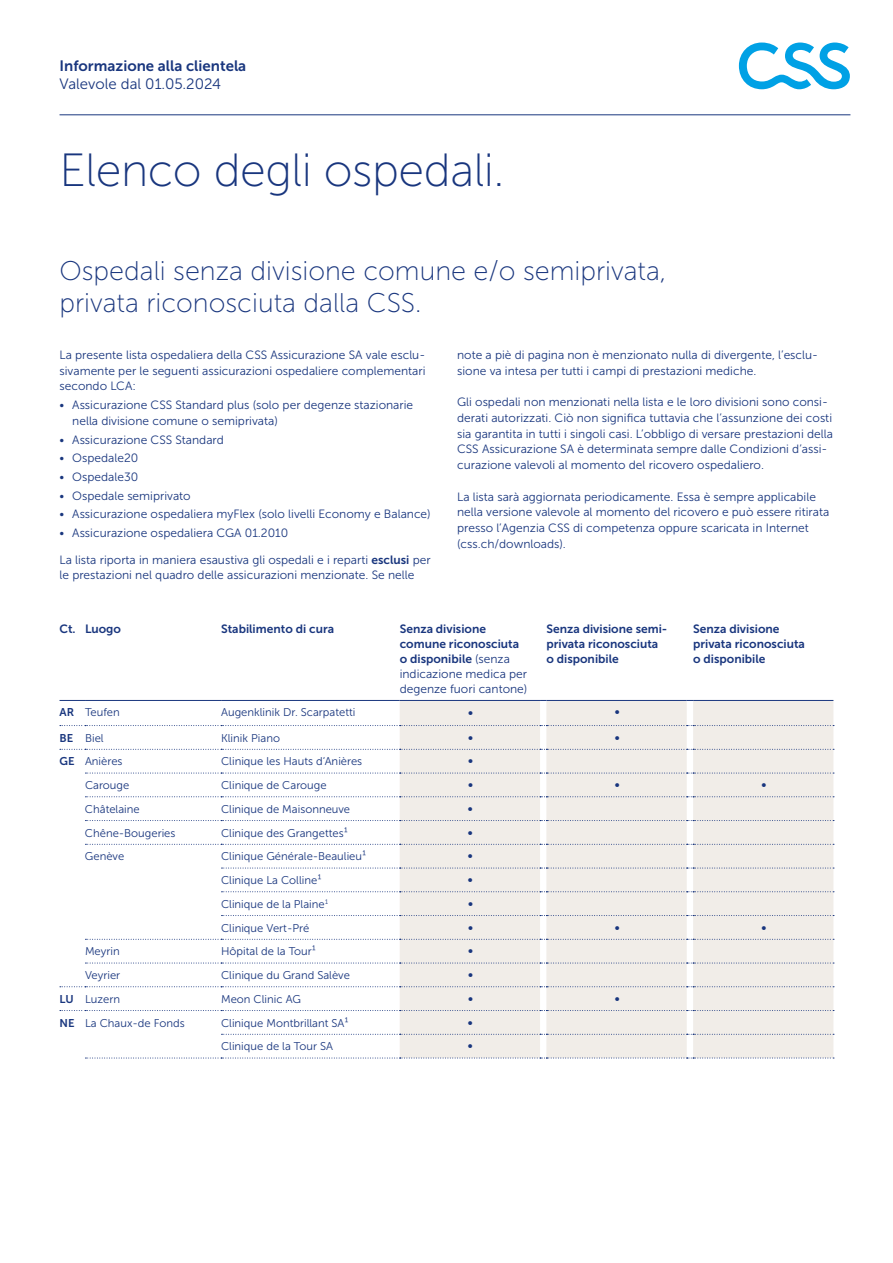
<style>
.page{position:relative;width:893px;height:1263px;background:#fff}
.page>*{position:absolute;margin:0;border:0;box-sizing:border-box;transform-origin:0 0}
.t1{font:46.5px "Museo Sans 100";letter-spacing:-.01em;color:#19367e}
.t2{font:27px/31.5px "Museo Sans 100";color:#19367e}
.t3{font:15px "Museo Sans 700";color:#19367e}
.t4{font:15px "Museo Sans 300";color:#19367e}
.t5{font:12px/15.8px "Museo Sans 300";color:#19367e}
.t6{font:12px/15px "Museo Sans 700";color:#19367e}
.t7{font:11.25px "Museo Sans 300";color:#19367e}
.s1{font-family:"Museo Sans 700"}
.s2{font-family:"Museo Sans 300"}
</style>
<div class="page">
<svg style="left:739px;top:43px;width:111px;height:46px"></svg>
<hr style="left:60px;top:114px;width:790px;height:1px;background:#19367e">
<div style="left:400px;top:701px;width:433px;height:357px;background:#f1ede8"></div>
<svg style="left:60px;top:700px;width:25px;height:1px"></svg>
<hr style="left:85px;top:700px;width:136px;height:1px;background:#19367e">
<hr style="left:221px;top:700px;width:179px;height:1px;background:#19367e">
<hr style="left:400px;top:700px;width:140px;height:1px;background:#19367e">
<hr style="left:546px;top:700px;width:141px;height:1px;background:#19367e">
<hr style="left:693px;top:700px;width:140px;height:1px;background:#19367e">
<svg style="left:85px;top:796px;width:749px;height:1px"></svg>
<svg style="left:85px;top:820px;width:749px;height:1px"></svg>
<svg style="left:221px;top:868px;width:613px;height:1px"></svg>
<svg style="left:221px;top:891px;width:613px;height:1px"></svg>
<svg style="left:221px;top:915px;width:613px;height:1px"></svg>
<svg style="left:85px;top:963px;width:749px;height:1px"></svg>
<svg style="left:221px;top:1034px;width:613px;height:1px"></svg>
<svg style="left:85px;top:773px;width:749px;height:1px"></svg>
<svg style="left:60px;top:725px;width:774px;height:1px"></svg>
<svg style="left:60px;top:749px;width:774px;height:1px"></svg>
<svg style="left:60px;top:986px;width:774px;height:1px"></svg>
<svg style="left:85px;top:844px;width:749px;height:1px"></svg>
<svg style="left:85px;top:939px;width:749px;height:1px"></svg>
<svg style="left:60px;top:1010px;width:774px;height:1px"></svg>
<svg style="left:85px;top:1058px;width:749px;height:1px"></svg>
<p class="t3" style="left:60px;top:57px;width:188px">Informazione alla clientela</p>
<p class="t4" style="left:60px;top:76px;width:163px">Valevole dal 01.05.2024</p>
<h1 class="t1" style="left:60px;top:145px;width:447px">Elenco degli ospedali.</h1>
<h2 class="t2" style="left:60px;top:255px;width:608px">Ospedali senza divisione comune e/o semiprivata, privata riconosciuta dalla CSS.</h2>
<p class="t5" style="left:60px;top:347px;width:367px;text-align:justify">La presente lista ospedaliera della CSS Assicurazione SA vale esclu&shy;sivamente per le seguenti assicurazioni ospedaliere complementari secondo LCA:</p>
<p class="t5" style="left:72px;top:397px;width:342px;text-indent:-13px">• Assicurazione CSS Standard plus (solo per degenze stazionarie nella divisione comune o semiprivata)</p>
<p class="t5" style="left:60px;top:432px;width:166px">• Assicurazione CSS Standard</p>
<p class="t5" style="left:60px;top:450px;width:80px">• Ospedale20</p>
<p class="t5" style="left:60px;top:469px;width:80px">• Ospedale30</p>
<p class="t5" style="left:60px;top:488px;width:133px">• Ospedale semiprivato</p>
<p class="t5" style="left:60px;top:506px;width:373px">• Assicurazione ospedaliera myFlex (solo livelli Economy e Balance)</p>
<p class="t5" style="left:60px;top:525px;width:230px">• Assicurazione ospedaliera CGA 01.2010</p>
<p class="t5" style="left:60px;top:552px;width:373px">La lista riporta in maniera esaustiva gli ospedali e i reparti <span class="s1">esclusi</span> per le prestazioni nel quadro delle assicurazioni menzionate. Se nelle</p>
<p class="t5" style="left:457px;top:347px;width:362px">note a piè di pagina non è menzionato nulla di divergente, l’esclu&shy;sione va intesa per tutti i campi di prestazioni mediche.</p>
<p class="t5" style="left:457px;top:394px;width:377px">Gli ospedali non menzionati nella lista e le loro divisioni sono consi&shy;derati autorizzati. Ciò non significa tuttavia che l’assunzione dei costi sia garantita in tutti i singoli casi. L’obbligo di versare prestazioni della CSS Assicurazione SA è determinata sempre dalle Condizioni d’assi&shy;curazione valevoli al momento del ricovero ospedaliero.</p>
<p class="t5" style="left:457px;top:489px;width:374px">La lista sarà aggiornata periodicamente. Essa è sempre applicabile nella versione valevole al momento del ricovero e può essere ritirata presso l’Agenzia CSS di competenza oppure scaricata in Internet (css.ch/downloads).</p>
<p class="t6" style="left:60px;top:621px;width:63px">Ct. Luogo</p>
<p class="t6" style="left:221px;top:621px;width:115px">Stabilimento di cura</p>
<p class="t6" style="left:400px;top:621px;width:121px">Senza divisione comune riconosciuta o disponibile <span class="s2">(senza</span></p>
<p class="t5" style="left:400px;top:666px;width:129px;line-height:15px">indicazione medica per degenze fuori cantone)</p>
<p class="t6" style="left:546px;top:621px;width:122px">Senza divisione semi&shy;privata riconosciuta o disponibile</p>
<p class="t6" style="left:693px;top:621px;width:113px">Senza divisione privata riconosciuta o disponibile</p>
<p class="t7" style="left:60px;top:706px;width:62px"><span class="s1">AR</span> Teufen</p>
<p class="t7" style="left:221px;top:706px;width:136px">Augenklinik Dr. Scarpatetti</p>
<p class="t7" style="left:468px;top:707px;width:7px">∞</p>
<p class="t7" style="left:614px;top:706px;width:7px">∞</p>
<p class="t7" style="left:60px;top:732px;width:46px"><span class="s1">BE</span> Biel</p>
<p class="t7" style="left:221px;top:732px;width:60px">Klinik Piano</p>
<p class="t7" style="left:468px;top:732px;width:7px">∞</p>
<p class="t7" style="left:614px;top:732px;width:7px">∞</p>
<p class="t7" style="left:60px;top:755px;width:65px"><span class="s1">GE</span> Anières</p>
<p class="t7" style="left:221px;top:755px;width:143px">Clinique les Hauts d‘Anières</p>
<p class="t7" style="left:468px;top:755px;width:7px">∞</p>
<p class="t7" style="left:85px;top:779px;width:46px">Carouge</p>
<p class="t7" style="left:221px;top:779px;width:107px">Clinique de Carouge</p>
<p class="t7" style="left:468px;top:779px;width:7px">∞</p>
<p class="t7" style="left:614px;top:779px;width:7px">∞</p>
<p class="t7" style="left:761px;top:779px;width:7px">∞</p>
<p class="t7" style="left:85px;top:803px;width:56px">Châtelaine</p>
<p class="t7" style="left:221px;top:803px;width:131px">Clinique de Maisonneuve</p>
<p class="t7" style="left:468px;top:803px;width:7px">∞</p>
<p class="t7" style="left:85px;top:827px;width:92px">Chêne-Bougeries</p>
<p class="t7" style="left:221px;top:827px;width:129px">Clinique des Grangettes1</p>
<p class="t7" style="left:468px;top:827px;width:7px">∞</p>
<p class="t7" style="left:85px;top:850px;width:41px">Genève</p>
<p class="t7" style="left:221px;top:850px;width:147px">Clinique Générale-Beaulieu1</p>
<p class="t7" style="left:468px;top:850px;width:7px">∞</p>
<p class="t7" style="left:221px;top:874px;width:102px">Clinique La Colline1</p>
<p class="t7" style="left:468px;top:874px;width:7px">∞</p>
<p class="t7" style="left:221px;top:898px;width:109px">Clinique de la Plaine<sup>1</sup></p>
<p class="t7" style="left:468px;top:898px;width:7px">∞</p>
<p class="t7" style="left:221px;top:922px;width:90px">Clinique Vert-Pré</p>
<p class="t7" style="left:468px;top:922px;width:7px">∞</p>
<p class="t7" style="left:614px;top:922px;width:7px">∞</p>
<p class="t7" style="left:761px;top:922px;width:7px">∞</p>
<p class="t7" style="left:85px;top:945px;width:36px">Meyrin</p>
<p class="t7" style="left:221px;top:945px;width:97px">Hôpital de la Tour1</p>
<p class="t7" style="left:468px;top:945px;width:7px">∞</p>
<p class="t7" style="left:85px;top:969px;width:37px">Veyrier</p>
<p class="t7" style="left:221px;top:969px;width:130px">Clinique du Grand Salève</p>
<p class="t7" style="left:468px;top:969px;width:7px">∞</p>
<p class="t7" style="left:59px;top:993px;width:62px"><span class="s1">LU</span> Luzern</p>
<p class="t7" style="left:221px;top:993px;width:81px">Meon Clinic AG</p>
<p class="t7" style="left:468px;top:993px;width:7px">∞</p>
<p class="t7" style="left:614px;top:993px;width:7px">∞</p>
<p class="t7" style="left:59px;top:1017px;width:127px"><span class="s1">NE</span> La Chaux-de Fonds</p>
<p class="t7" style="left:221px;top:1017px;width:129px">Clinique Montbrillant SA1</p>
<p class="t7" style="left:468px;top:1017px;width:7px">∞</p>
<p class="t7" style="left:221px;top:1040px;width:114px">Clinique de la Tour SA</p>
<p class="t7" style="left:468px;top:1040px;width:7px">∞</p>
</div>
